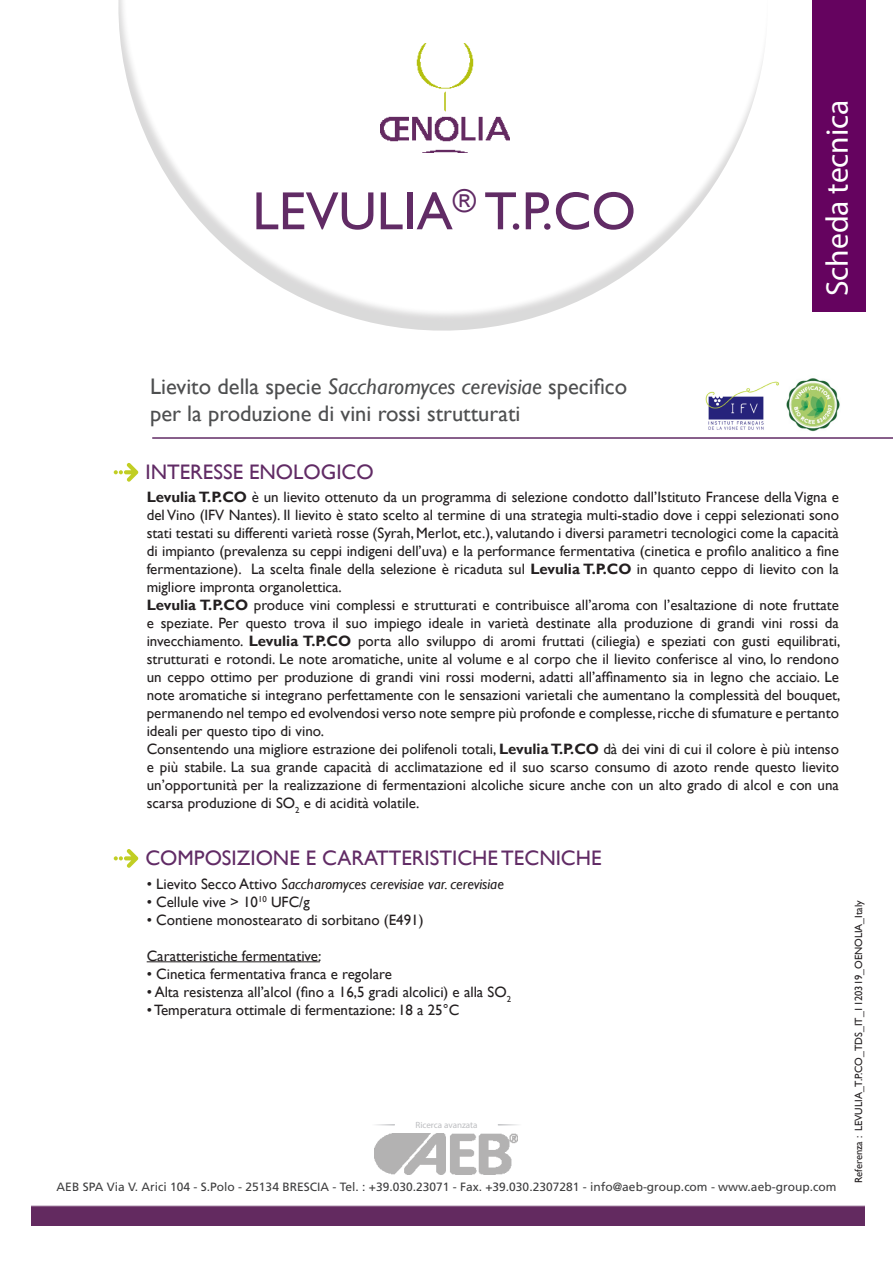
<style>
.page{position:relative;width:893px;height:1263px;background:#fff}
.page>*{position:absolute;margin:0;border:0;box-sizing:border-box;transform-origin:0 0}
.t1{font:54px "Gill Sans";color:#612b65}
.t2{font:31.5px "Myriad Pro";color:#fff}
.t3{font:22.5px "Gill Sans";color:#4e4f50}
.t4{font:21px "Gill Sans";color:#612b65}
.t5{font:15px/18px "Gill Sans";color:#231f20;text-align:justify}
.t6{font:italic 15px "Gill Sans";color:#231f20}
.t7{font:12px "Frutiger";color:#3e3e3f}
.t8{font:10.5px "Gill Sans";color:#231f20}
.t9{font:9px "Myriad Pro";color:#bcbdc0}
.s1{font-style:italic}
.s2{font-weight:700}
.s3{font-style:normal}
</style>
<div class="page">
<svg style="left:118px;top:0;width:726px;height:331px"></svg>
<div style="left:812px;top:0;width:53px;height:311px;background:#65035f"></div>
<img style="left:380px;top:43px;width:130px;height:110px">
<svg style="left:114px;top:463px;width:24px;height:19px"></svg>
<svg style="left:114px;top:849px;width:24px;height:19px"></svg>
<hr style="left:147px;top:961px;width:173px;height:1px;background:#231f20">
<img style="left:31px;top:1205px;width:834px;height:20px">
<hr style="left:152px;top:437px;width:741px;height:2px;background:#612b65">
<img style="left:374px;top:1133px;width:143px;height:41px">
<svg style="left:498px;top:1124px;width:20px;height:1px"></svg>
<svg style="left:376px;top:1124px;width:18px;height:1px"></svg>
<img style="left:705px;top:378px;width:135px;height:54px">
<p class="t1" style="left:252px;top:180px;width:385px">LEVULIA<sup>®</sup> T.P.CO</p>
<p class="t3" style="left:150px;top:373px;width:479px">Lievito della specie <span class="s1">Saccharomyces cerevisiae</span> specifico</p>
<p class="t3" style="left:150px;top:400px;width:372px">per la produzione di vini rossi strutturati</p>
<p class="t4" style="left:145px;top:460px;width:230px">INTERESSE ENOLOGICO</p>
<p class="t2" style="left:818px;top:296px;width:198px;rotate:-90deg">Scheda tecnica</p>
<p class="t5" style="left:147px;top:488px;width:694px"><span class="s2">Levulia T.P.CO</span> è un lievito ottenuto da un programma di selezione condotto dall’Istituto Francese della Vigna e del Vino (IFV Nantes). Il lievito è stato scelto al termine di una strategia multi-stadio dove i ceppi selezionati sono stati testati su differenti varietà rosse (Syrah, Merlot, etc.), valutando i diversi parametri tecnologici come la capacità di impianto (prevalenza su ceppi indigeni dell’uva) e la performance fermentativa (cinetica e profilo analitico a fine fermentazione). La scelta finale della selezione è ricaduta sul <span class="s2">Levulia T.P.CO</span> in quanto ceppo di lievito con la migliore impronta organolettica.</p>
<p class="t5" style="left:147px;top:596px;width:695px"><span class="s2">Levulia T.P.CO</span> produce vini complessi e strutturati e contribuisce all’aroma con l’esaltazione di note fruttate e speziate. Per questo trova il suo impiego ideale in varietà destinate alla produzione di grandi vini rossi da invecchiamento. <span class="s2">Levulia T.P.CO</span> porta allo sviluppo di aromi fruttati (ciliegia) e speziati con gusti equilibrati, strutturati e rotondi. Le note aromatiche, unite al volume e al corpo che il lievito conferisce al vino, lo rendono un ceppo ottimo per produzione di grandi vini rossi moderni, adatti all’affinamento sia in legno che acciaio. Le note aromatiche si integrano perfettamente con le sensazioni varietali che aumentano la complessità del bouquet, permanendo nel tempo ed evolvendosi verso note sempre più profonde e complesse, ricche di sfumature e pertanto ideali per questo tipo di vino.</p>
<p class="t5" style="left:147px;top:740px;width:694px">Consentendo una migliore estrazione dei polifenoli totali, <span class="s2">Levulia T.P.CO</span> dà dei vini di cui il colore è più intenso e più stabile. La sua grande capacità di acclimatazione ed il suo scarso consumo di azoto rende questo lievito un’opportunità per la realizzazione di fermentazioni alcoliche sicure anche con un alto grado di alcol e con una scarsa produzione di SO<sub>2</sub> e di acidità volatile.</p>
<p class="t4" style="left:145px;top:846px;width:458px">COMPOSIZIONE E CARATTERISTICHE TECNICHE</p>
<p class="t6" style="left:147px;top:875px;width:359px"><span class="s3">• Lievito Secco Attivo</span> Saccharomyces cerevisiae var. cerevisiae</p>
<p class="t5" style="left:147px;top:893px;width:165px">• Cellule vive &gt; 10<sup>10</sup> UFC/g</p>
<p class="t5" style="left:147px;top:911px;width:278px">• Contiene monostearato di sorbitano (E491)</p>
<p class="t5" style="left:147px;top:947px;width:176px">Caratteristiche fermentative:</p>
<p class="t5" style="left:147px;top:965px;width:247px">• Cinetica fermentativa franca e regolare</p>
<p class="t5" style="left:147px;top:983px;width:366px">• Alta resistenza all’alcol (fino a 16,5 gradi alcolici) e alla SO<sub>2</sub></p>
<p class="t5" style="left:147px;top:1001px;width:314px">• Temperatura ottimale di fermentazione: 18 a 25°C</p>
<p class="t9" style="left:415px;top:1119px;width:64px">Ricerca avanzata</p>
<p class="t7" style="left:57px;top:1180px;width:781px">AEB SPA Via V. Arici 104 - S.Polo - 25134 BRESCIA - Tel. : +39.030.23071 - Fax. +39.030.2307281 - info@aeb-group.com - www.aeb-group.com</p>
<p class="t8" style="left:852px;top:1183px;width:284px;rotate:-90deg">Referenza : LEVULIA_T.P.CO_TDS_IT_1120319_OENOLIA_Italy</p>
</div>
